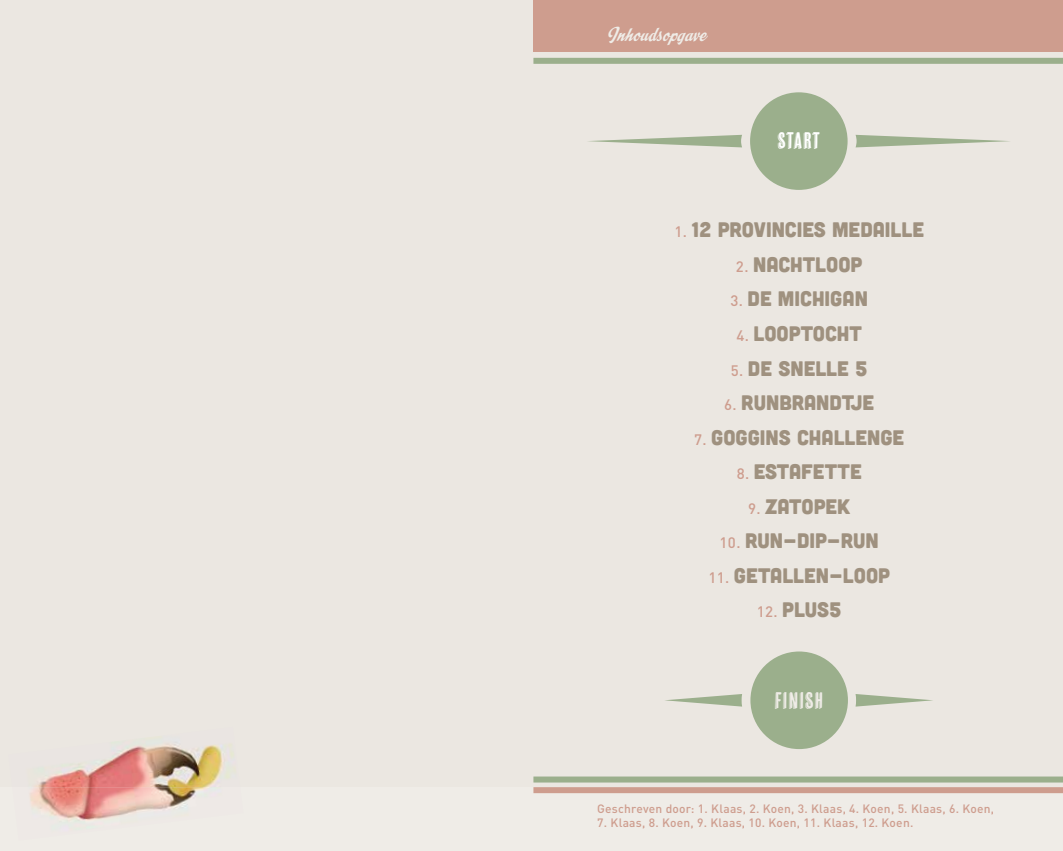
<style>
.page{position:relative;width:1063px;height:851px;background:#fff}
.page>*{position:absolute;margin:0;border:0;box-sizing:border-box;transform-origin:0 0}
.t1{font:22.5px "Cheap Pine";letter-spacing:.06em;color:#efece7}
.t2{font:22.5px "Cheap Pine";letter-spacing:.035em;color:#fff}
.t3{font:21px "Cubano";color:#9f917f}
.t4{font:21px "CC Spills Base";letter-spacing:.02em;color:#efece7}
.t5{font:500 12px "DIN Pro";letter-spacing:.02em;color:#ce9d8e}
.s1{font-family:"DIN Pro";font-weight:500;font-size:15px;color:#ce9d8e}
</style>
<div class="page">
<div style="left:0;top:0;width:531px;height:850px;background:#ebe7e1"></div>
<div style="left:0;top:787px;width:531px;height:63px;background:#efece7"></div>
<img style="left:34px;top:744px;width:201px;height:43px">
<img style="left:30px;top:787px;width:186px;height:41px">
<div style="left:531px;top:0;width:532px;height:850px;background:#ebe7e1"></div>
<div style="left:531px;top:787px;width:532px;height:63px;background:#efece7"></div>
<div style="left:533px;top:0;width:530px;height:51px;background:#ce9d8e"></div>
<svg style="left:856px;top:135px;width:154px;height:12px"></svg>
<svg style="left:588px;top:135px;width:154px;height:12px"></svg>
<div style="left:750px;top:92px;width:98px;height:98px;background:#9baf8c;border-radius:50%"></div>
<svg style="left:856px;top:694px;width:77px;height:12px"></svg>
<svg style="left:665px;top:694px;width:77px;height:12px"></svg>
<div style="left:750px;top:651px;width:98px;height:98px;background:#9baf8c;border-radius:50%"></div>
<div style="left:533px;top:58px;width:530px;height:6px;background:#9baf8c"></div>
<div style="left:533px;top:787px;width:530px;height:6px;background:#ce9d8e"></div>
<div style="left:533px;top:776px;width:530px;height:6px;background:#9baf8c"></div>
<p class="t4" style="left:608px;top:22px;width:100px">Inhoudsopgave</p>
<p class="t2" style="left:778px;top:128px;width:44px">START</p>
<p class="t3" style="left:674px;top:216px;width:251px"><span class="s1">1.</span> 12 PROVINCIES MEDAILLE</p>
<p class="t3" style="left:736px;top:251px;width:128px"><span class="s1">2.</span> NACHTLOOP</p>
<p class="t3" style="left:730px;top:285px;width:139px"><span class="s1">3.</span> DE MICHIGAN</p>
<p class="t3" style="left:736px;top:320px;width:127px"><span class="s1">4.</span> LOOPTOCHT</p>
<p class="t3" style="left:731px;top:354px;width:138px"><span class="s1">5.</span> DE SNELLE 5</p>
<p class="t3" style="left:724px;top:389px;width:152px"><span class="s1">6.</span> RUNBRANDTJE</p>
<p class="t3" style="left:694px;top:423px;width:212px"><span class="s1">7.</span> GOGGINS CHALLENGE</p>
<p class="t3" style="left:737px;top:458px;width:127px"><span class="s1">8.</span> ESTAFETTE</p>
<p class="t3" style="left:748px;top:492px;width:104px"><span class="s1">9.</span> ZATOPEK</p>
<p class="t3" style="left:720px;top:527px;width:161px"><span class="s1">10.</span> RUN-DIP-RUN</p>
<p class="t3" style="left:708px;top:561px;width:183px"><span class="s1">11.</span> GETALLEN-LOOP</p>
<p class="t3" style="left:757px;top:596px;width:87px"><span class="s1">12.</span> PLUS5</p>
<p class="t1" style="left:775px;top:688px;width:50px">FINISH</p>
<p class="t5" style="left:597px;top:798px;width:398px">Geschreven door: 1. Klaas, 2. Koen, 3. Klaas, 4. Koen, 5. Klaas, 6. Koen,</p>
<p class="t5" style="left:597px;top:812px;width:318px">7. Klaas, 8. Koen, 9. Klaas, 10. Koen, 11. Klaas, 12. Koen.</p>
</div>
